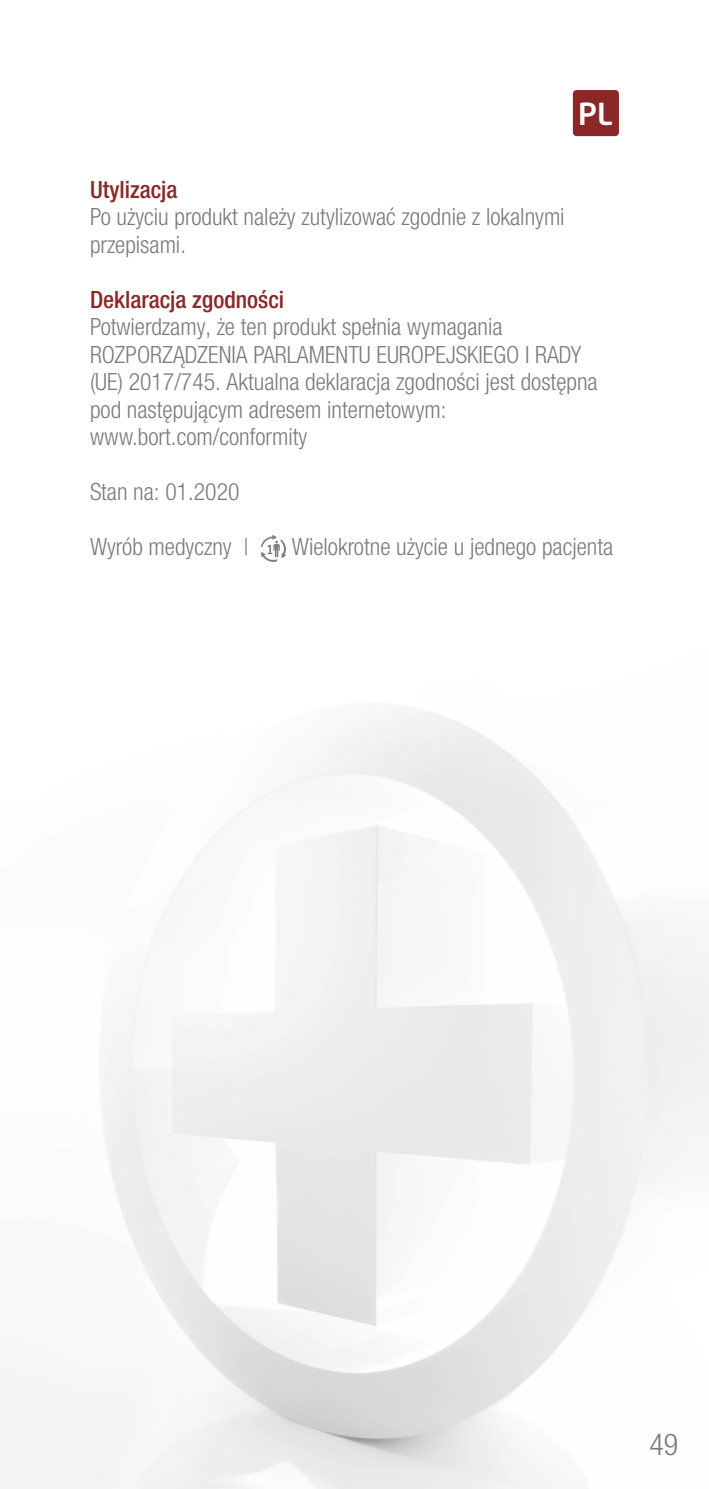
<style>
.page{position:relative;width:709px;height:1489px;background:#fff}
.page>*{position:absolute;margin:0;border:0;box-sizing:border-box;transform-origin:0 0}
.t1{font:300 condensed 30px "Helvetica Neue LTW1 G";color:#7b7b7a}
.t2{font:500 30px "Neo Tech Pro";color:#fff}
._10_PL_GA_PL_Grundtext_p{font:300 condensed 23.75px/27.5px "Helvetica Neue LTW1 G";color:#7b7b7a}
._10_PL_GA_PL_Headline_h4{font:500 condensed 23.75px "Helvetica Neue LTW1 G";color:#8a2827}
</style>
<div class="page">
<div style="left:573px;top:90px;width:46px;height:46px;background:#8a2827;border-radius:4px"></div>
<svg style="left:261px;top:534px;width:25px;height:28px"></svg>
<p class="t2" style="left:578px;top:95px;width:36px">PL</p>
<h3 class="_10_PL_GA_PL_Headline_h4" style="left:90px;top:175px;width:89px">Utylizacja</h3>
<p class="_10_PL_GA_PL_Grundtext_p" style="left:90px;top:203px;width:476px">Po użyciu produkt należy zutylizować zgodnie z lokalnymi przepisami.</p>
<h3 class="_10_PL_GA_PL_Headline_h4" style="left:90px;top:285px;width:196px">Deklaracja zgodności</h3>
<p class="_10_PL_GA_PL_Grundtext_p" style="left:90px;top:313px;width:509px">Potwierdzamy, że ten produkt spełnia wymagania ROZPORZĄDZENIA PARLAMENTU EUROPEJSKIEGO I RADY (UE) 2017/745. Aktualna deklaracja zgodności jest dostępna pod następującym adresem internetowym: www.bort.com/conformity</p>
<p class="_10_PL_GA_PL_Grundtext_p" style="left:90px;top:478px;width:151px">Stan na: 01.2020</p>
<p class="_10_PL_GA_PL_Grundtext_p" style="left:90px;top:533px;width:160px">Wyrób medyczny |</p>
<p class="_10_PL_GA_PL_Grundtext_p" style="left:292px;top:533px;width:323px">Wielokrotne użycie u jednego pacjenta</p>
<p class="t1" style="left:649px;top:1426px;width:30px">49</p>
</div>
